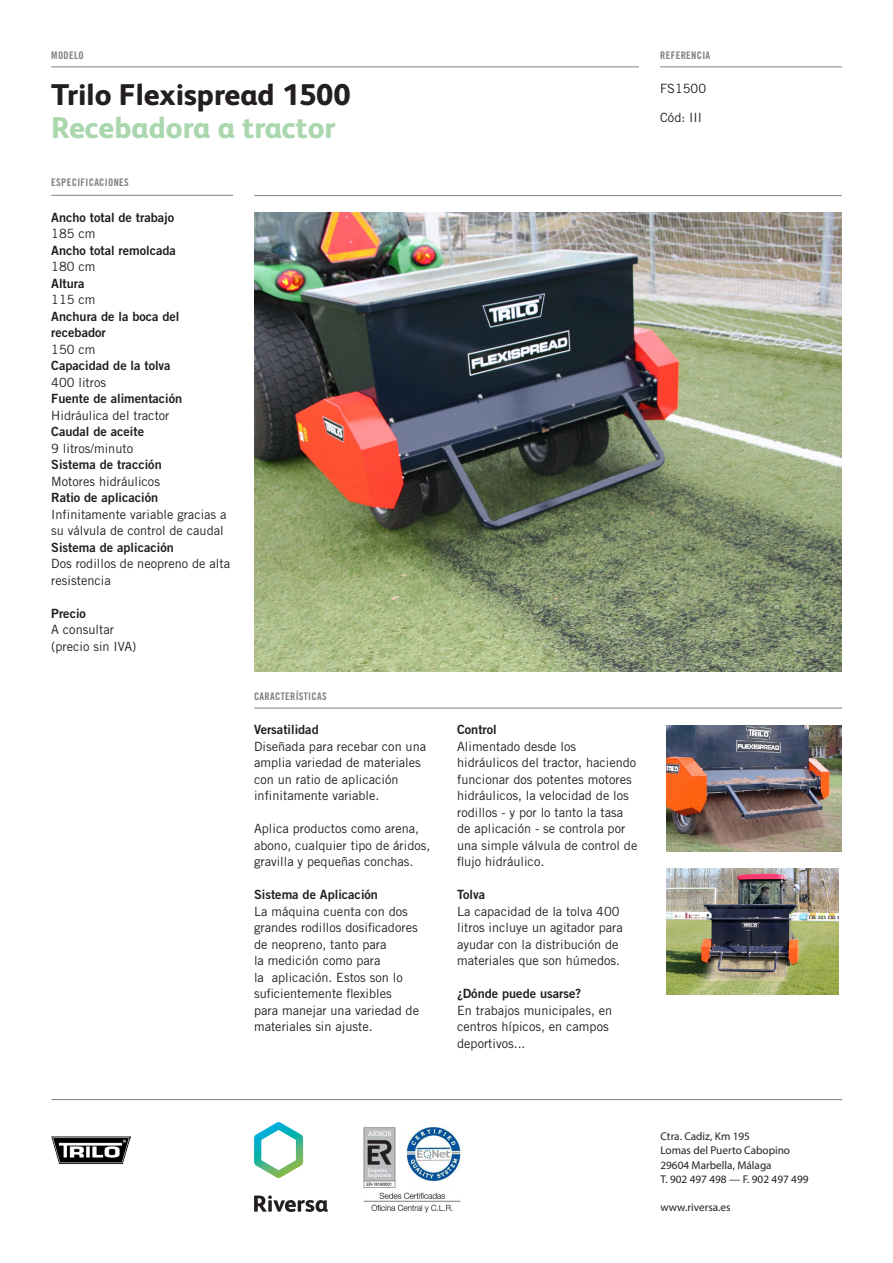
<style>
.page{position:relative;width:893px;height:1263px;background:#fff}
.page>*{position:absolute;margin:0;border:0;box-sizing:border-box;transform-origin:0 0}
.Titular{font:800 30px "FS Albert";color:#231f20}
.Titular-2{font:800 30px "FS Albert";color:#aad7ae}
.Texto_secundario{font:12.75px/16.5px "Trade Gothic LT Std";color:#231f20}
.Texto_secundario-2{font:12.75px/16.5px "Trade Gothic LT Std Bd 2";color:#231f20}
.Referencia{font:12.75px "Trade Gothic LT Std";color:#231f20}
.t1{font:11.25px "Myriad Pro";color:#231f20}
.t2{font:10.5px "Trade Gothic LT Std Bd Cn 20";letter-spacing:.03em;color:#7c8084}
</style>
<div class="page">
<hr style="left:254px;top:708px;width:588px;height:1px;background:#7c8084">
<hr style="left:51px;top:67px;width:588px;height:1px;background:#7c8084">
<hr style="left:51px;top:195px;width:182px;height:1px;background:#7c8084">
<hr style="left:660px;top:67px;width:182px;height:1px;background:#7c8084">
<img style="left:254px;top:213px;width:588px;height:459px">
<hr style="left:254px;top:195px;width:588px;height:1px;background:#7c8084">
<img style="left:666px;top:725px;width:176px;height:126px">
<img style="left:666px;top:868px;width:172px;height:126px">
<hr style="left:51px;top:1099px;width:791px;height:1px;background:#7c8084">
<img style="left:364px;top:1128px;width:98px;height:85px">
<svg style="left:254px;top:1195px;width:74px;height:17px"></svg>
<svg style="left:254px;top:1122px;width:49px;height:56px"></svg>
<img style="left:51px;top:1136px;width:79px;height:28px">
<p class="t2" style="left:51px;top:48px;width:34px">MODELO</p>
<p class="Titular" style="left:51px;top:73px;width:301px">Trilo Flexispread 1500</p>
<p class="Titular-2" style="left:51px;top:106px;width:286px">Recebadora a tractor</p>
<p class="t2" style="left:51px;top:176px;width:79px">ESPECIFICACIONES</p>
<p class="Texto_secundario-2" style="left:51px;top:209px;width:124px">Ancho total de trabajo</p>
<p class="Texto_secundario" style="left:51px;top:225px;width:46px">185 cm</p>
<p class="Texto_secundario-2" style="left:51px;top:242px;width:126px">Ancho total remolcada</p>
<p class="Texto_secundario" style="left:51px;top:258px;width:46px">180 cm</p>
<p class="Texto_secundario-2" style="left:51px;top:275px;width:35px">Altura</p>
<p class="Texto_secundario" style="left:51px;top:291px;width:46px">115 cm</p>
<p class="Texto_secundario-2" style="left:51px;top:308px;width:130px">Anchura de la boca del recebador</p>
<p class="Texto_secundario" style="left:51px;top:341px;width:46px">150 cm</p>
<p class="Texto_secundario-2" style="left:51px;top:357px;width:121px">Capacidad de la tolva</p>
<p class="Texto_secundario" style="left:51px;top:374px;width:56px">400 litros</p>
<p class="Texto_secundario-2" style="left:51px;top:390px;width:133px">Fuente de alimentación</p>
<p class="Texto_secundario" style="left:51px;top:407px;width:120px">Hidráulica del tractor</p>
<p class="Texto_secundario-2" style="left:51px;top:423px;width:94px">Caudal de aceite</p>
<p class="Texto_secundario" style="left:51px;top:440px;width:83px">9 litros/minuto</p>
<p class="Texto_secundario-2" style="left:51px;top:456px;width:112px">Sistema de tracción</p>
<p class="Texto_secundario" style="left:51px;top:473px;width:110px">Motores hidráulicos</p>
<p class="Texto_secundario-2" style="left:51px;top:489px;width:108px">Ratio de aplicación</p>
<p class="Texto_secundario" style="left:51px;top:506px;width:177px">Infinitamente variable gracias a su válvula de control de caudal</p>
<p class="Texto_secundario-2" style="left:51px;top:539px;width:124px">Sistema de aplicación</p>
<p class="Texto_secundario" style="left:51px;top:555px;width:180px">Dos rodillos de neopreno de alta resistencia</p>
<p class="Texto_secundario-2" style="left:51px;top:605px;width:36px">Precio</p>
<p class="Texto_secundario" style="left:51px;top:621px;width:64px">A consultar</p>
<p class="Texto_secundario" style="left:51px;top:638px;width:87px">(precio sin IVA)</p>
<p class="t2" style="left:254px;top:689px;width:74px">CARACTERÍSTICAS</p>
<p class="Texto_secundario-2" style="left:254px;top:721px;width:66px">Versatilidad</p>
<p class="Texto_secundario" style="left:254px;top:737px;width:174px">Diseñada para recebar con una amplia variedad de materiales con un ratio de aplicación infinitamente variable.</p>
<p class="Texto_secundario" style="left:254px;top:820px;width:178px">Aplica productos como arena, abono, cualquier tipo de áridos, gravilla y pequeñas conchas.</p>
<p class="Texto_secundario-2" style="left:254px;top:886px;width:125px">Sistema de Aplicación</p>
<p class="Texto_secundario" style="left:254px;top:902px;width:167px">La máquina cuenta con dos grandes rodillos dosificadores de neopreno, tanto para<br>la medición como para<br>la aplicación. Estos son lo suficientemente flexibles para manejar una variedad de materiales sin ajuste.</p>
<p class="t2" style="left:660px;top:48px;width:52px">REFERENCIA</p>
<p class="Referencia" style="left:660px;top:81px;width:48px">FS1500</p>
<p class="Referencia" style="left:660px;top:110px;width:43px">Cód: III</p>
<p class="Texto_secundario-2" style="left:457px;top:721px;width:41px">Control</p>
<p class="Texto_secundario" style="left:457px;top:738px;width:182px">Alimentado desde los hidráulicos del tractor, haciendo funcionar dos potentes motores hidráulicos, la velocidad de los rodillos - y por lo tanto la tasa de aplicación - se controla por una simple válvula de control de flujo hidráulico.</p>
<p class="Texto_secundario-2" style="left:457px;top:886px;width:30px">Tolva</p>
<p class="Texto_secundario" style="left:457px;top:903px;width:167px">La capacidad de la tolva 400 litros incluye un agitador para ayudar con la distribución de materiales que son húmedos.</p>
<p class="Texto_secundario-2" style="left:457px;top:985px;width:125px">¿Dónde puede usarse?</p>
<p class="Texto_secundario" style="left:457px;top:1002px;width:157px">En trabajos municipales, en centros hípicos, en campos deportivos...</p>
<p class="t1" style="left:660px;top:1129px;width:91px">Ctra. Cadiz, Km 195</p>
<p class="t1" style="left:660px;top:1144px;width:131px">Lomas del Puerto Cabopino</p>
<p class="t1" style="left:660px;top:1158px;width:113px">29604 Marbella, Málaga</p>
<p class="t1" style="left:660px;top:1172px;width:150px">T. 902 497 498 — F. 902 497 499</p>
<p class="t1" style="left:660px;top:1201px;width:72px">www.riversa.es</p>
</div>
